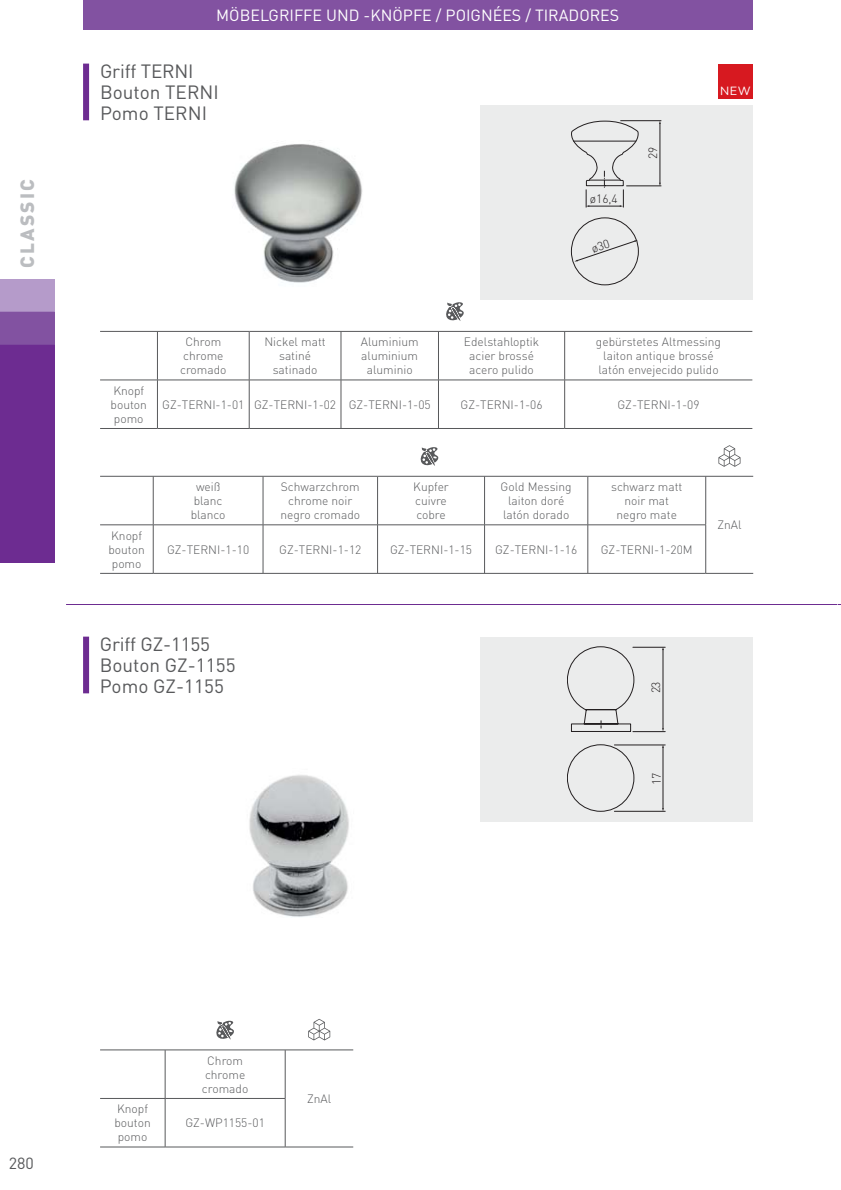
<style>
.page{position:relative;width:841px;height:1190px;background:#fff}
.page>*{position:absolute;margin:0;border:0;box-sizing:border-box;transform-origin:0 0}
.t1{font:19px/21px "DIN Pro";color:#58595b}
.t2{font:900 19px "DIN Pro";letter-spacing:.105em;color:#bbbdc0}
.t3{font:16px "DIN Pro";color:#fff}
.t4{font:16px "DIN Pro";color:#58595b}
.t5{font:12.8px "Merel";color:#fff}
.t6{font:300 12px/14px "DIN Pro";color:#58595b;text-align:center}
.t7{font:300 12px "DIN Pro";color:#231f20}
</style>
<div class="page">
<div style="left:83px;top:0;width:669px;height:30px;background:#8252a1"></div>
<div style="left:83px;top:64px;width:6px;height:56px;background:#6d2c91"></div>
<div style="left:83px;top:636px;width:6px;height:57px;background:#6d2c91"></div>
<hr style="left:66px;top:604px;width:771px;height:1px;background:#6d2c91">
<div style="left:0;top:344px;width:55px;height:218px;background:#6d2c91"></div>
<div style="left:0;top:312px;width:55px;height:32px;background:#8252a1"></div>
<div style="left:0;top:279px;width:55px;height:33px;background:#b59bca"></div>
<div style="left:480px;top:106px;width:272px;height:194px;background:#ebecec"></div>
<div style="left:480px;top:636px;width:272px;height:185px;background:#ebecec"></div>
<img style="left:234px;top:144px;width:129px;height:139px">
<div style="left:571px;top:217px;width:67px;height:68px;border:1px solid #231f20;border-radius:50%"></div>
<hr style="left:626px;top:185px;width:35px;height:1px;background:#231f20">
<hr style="left:620px;top:120px;width:41px;height:1px;background:#231f20">
<hr style="left:659px;top:123px;width:1px;height:60px;background:#231f20">
<svg style="left:571px;top:120px;width:67px;height:87px"></svg>
<img style="left:249px;top:775px;width:100px;height:142px">
<hr style="left:662px;top:747px;width:1px;height:61px;background:#231f20">
<hr style="left:662px;top:649px;width:1px;height:79px;background:#231f20">
<svg style="left:567px;top:646px;width:67px;height:165px"></svg>
<hr style="left:633px;top:731px;width:32px;height:1px;background:#231f20">
<hr style="left:614px;top:744px;width:51px;height:1px;background:#231f20">
<hr style="left:614px;top:810px;width:51px;height:1px;background:#231f20">
<hr style="left:633px;top:646px;width:32px;height:1px;background:#231f20">
<div style="left:718px;top:65px;width:34px;height:34px;background:#d71920"></div>
<hr style="left:249px;top:331px;width:1px;height:48px;background:#58595b">
<hr style="left:340px;top:331px;width:1px;height:48px;background:#58595b">
<hr style="left:438px;top:331px;width:1px;height:48px;background:#58595b">
<hr style="left:564px;top:331px;width:1px;height:48px;background:#58595b">
<hr style="left:249px;top:380px;width:1px;height:48px;background:#58595b">
<hr style="left:340px;top:380px;width:1px;height:48px;background:#58595b">
<hr style="left:438px;top:380px;width:1px;height:48px;background:#58595b">
<hr style="left:564px;top:380px;width:1px;height:48px;background:#58595b">
<hr style="left:100px;top:379px;width:57px;height:1px;background:#58595b">
<hr style="left:157px;top:428px;width:92px;height:1px;background:#58595b">
<hr style="left:249px;top:428px;width:315px;height:1px;background:#58595b">
<hr style="left:157px;top:380px;width:1px;height:48px;background:#58595b">
<hr style="left:100px;top:428px;width:57px;height:1px;background:#58595b">
<hr style="left:157px;top:331px;width:1px;height:48px;background:#58595b">
<hr style="left:157px;top:379px;width:92px;height:1px;background:#58595b">
<hr style="left:249px;top:379px;width:315px;height:1px;background:#58595b">
<hr style="left:564px;top:428px;width:188px;height:1px;background:#58595b">
<hr style="left:100px;top:331px;width:149px;height:1px;background:#58595b">
<hr style="left:249px;top:331px;width:503px;height:1px;background:#58595b">
<hr style="left:564px;top:379px;width:188px;height:1px;background:#58595b">
<svg style="left:446px;top:302px;width:18px;height:19px"></svg>
<hr style="left:100px;top:1097px;width:65px;height:1px;background:#58595b">
<hr style="left:165px;top:1146px;width:120px;height:1px;background:#58595b">
<hr style="left:165px;top:1098px;width:1px;height:48px;background:#58595b">
<hr style="left:100px;top:1146px;width:65px;height:1px;background:#58595b">
<hr style="left:285px;top:1098px;width:1px;height:48px;background:#58595b">
<hr style="left:285px;top:1146px;width:68px;height:1px;background:#58595b">
<hr style="left:165px;top:1049px;width:1px;height:48px;background:#58595b">
<hr style="left:285px;top:1049px;width:1px;height:48px;background:#58595b">
<hr style="left:165px;top:1097px;width:120px;height:1px;background:#58595b">
<hr style="left:100px;top:1049px;width:253px;height:1px;background:#58595b">
<svg style="left:216px;top:1020px;width:18px;height:19px"></svg>
<svg style="left:308px;top:1019px;width:22px;height:21px"></svg>
<hr style="left:153px;top:476px;width:1px;height:48px;background:#58595b">
<hr style="left:153px;top:525px;width:1px;height:48px;background:#58595b">
<hr style="left:263px;top:476px;width:1px;height:48px;background:#58595b">
<hr style="left:587px;top:476px;width:1px;height:48px;background:#58595b">
<hr style="left:705px;top:476px;width:1px;height:48px;background:#58595b">
<hr style="left:100px;top:524px;width:53px;height:1px;background:#58595b">
<hr style="left:263px;top:525px;width:1px;height:48px;background:#58595b">
<hr style="left:587px;top:525px;width:1px;height:48px;background:#58595b">
<hr style="left:705px;top:525px;width:1px;height:48px;background:#58595b">
<hr style="left:153px;top:573px;width:110px;height:1px;background:#58595b">
<hr style="left:263px;top:573px;width:442px;height:1px;background:#58595b">
<hr style="left:100px;top:573px;width:53px;height:1px;background:#58595b">
<hr style="left:377px;top:525px;width:1px;height:48px;background:#58595b">
<hr style="left:484px;top:525px;width:1px;height:48px;background:#58595b">
<hr style="left:705px;top:573px;width:48px;height:1px;background:#58595b">
<hr style="left:377px;top:476px;width:1px;height:48px;background:#58595b">
<hr style="left:484px;top:476px;width:1px;height:48px;background:#58595b">
<hr style="left:153px;top:524px;width:110px;height:1px;background:#58595b">
<hr style="left:263px;top:524px;width:443px;height:1px;background:#58595b">
<hr style="left:100px;top:476px;width:163px;height:1px;background:#58595b">
<hr style="left:263px;top:476px;width:114px;height:1px;background:#58595b">
<hr style="left:588px;top:476px;width:165px;height:1px;background:#58595b">
<hr style="left:377px;top:476px;width:211px;height:1px;background:#58595b">
<svg style="left:420px;top:447px;width:18px;height:19px"></svg>
<svg style="left:718px;top:445px;width:22px;height:21px"></svg>
<svg style="left:574px;top:239px;width:63px;height:22px"></svg>
<h1 class="t2" style="left:16px;top:268px;width:89px;rotate:-90deg">CLASSIC</h1>
<h2 class="t3" style="left:216px;top:9px;width:404px">MÖBELGRIFFE UND -KNÖPFE / POIGNÉES / TIRADORES</h2>
<h1 class="t1" style="left:100px;top:63px;width:120px">Griff TERNI<br>Bouton TERNI<br>Pomo TERNI</h1>
<p class="t7" style="left:590px;top:195px;width:29px">ø16,4</p>
<p class="t7" style="left:649px;top:159px;width:14px;rotate:-90deg">29</p>
<p class="t5" style="left:720px;top:83px;width:32px">NEW</p>
<p class="t6" style="left:111px;top:385px;width:38px;text-align:left">Knopf bouton pomo</p>
<p class="t6" style="left:180px;top:336px;width:48px">Chrom chrome cromado</p>
<p class="t6" style="left:264px;top:336px;width:63px">Nickel matt satiné satinado</p>
<p class="t6" style="left:361px;top:336px;width:59px">Aluminium aluminium aluminio</p>
<p class="t6" style="left:464px;top:336px;width:77px">Edelstahloptik acier brossé acero pulido</p>
<p class="t6" style="left:596px;top:336px;width:127px">gebürstetes Altmessing laiton antique brossé latón envejecido pulido</p>
<p class="t6" style="left:162px;top:399px;width:270px">GZ-TERNI-1-01 GZ-TERNI-1-02 GZ-TERNI-1-05</p>
<p class="t6" style="left:460px;top:399px;width:84px">GZ-TERNI-1-06</p>
<p class="t6" style="left:617px;top:399px;width:84px">GZ-TERNI-1-09</p>
<p class="t6" style="left:108px;top:530px;width:38px;text-align:left">Knopf bouton pomo</p>
<p class="t6" style="left:191px;top:481px;width:36px">weiß blanc blanco</p>
<p class="t6" style="left:280px;top:481px;width:81px">Schwarzchrom chrome noir negro cromado</p>
<p class="t6" style="left:413px;top:481px;width:37px;text-align:left">Kupfer cuivre cobre</p>
<p class="t6" style="left:500px;top:481px;width:73px">Gold Messing laiton doré latón dorado</p>
<p class="t6" style="left:611px;top:481px;width:73px">schwarz matt noir mat negro mate</p>
<p class="t6" style="left:167px;top:544px;width:84px">GZ-TERNI-1-10</p>
<p class="t6" style="left:279px;top:544px;width:84px">GZ-TERNI-1-12</p>
<p class="t6" style="left:390px;top:544px;width:84px">GZ-TERNI-1-15</p>
<p class="t6" style="left:495px;top:544px;width:84px">GZ-TERNI-1-16</p>
<p class="t6" style="left:601px;top:544px;width:93px">GZ-TERNI-1-20M</p>
<p class="t6" style="left:717px;top:519px;width:26px">ZnAl</p>
<h1 class="t1" style="left:100px;top:636px;width:137px">Griff GZ-1155<br>Bouton GZ-1155<br>Pomo GZ-1155</h1>
<p class="t7" style="left:651px;top:693px;width:13px;rotate:-90deg">23</p>
<p class="t7" style="left:652px;top:784px;width:13px;rotate:-90deg">17</p>
<h2 class="t4" style="left:9px;top:1156px;width:27px">280</h2>
<p class="t6" style="left:114px;top:1103px;width:38px;text-align:left">Knopf bouton pomo</p>
<p class="t6" style="left:202px;top:1054px;width:48px">Chrom chrome cromado</p>
<p class="t6" style="left:185px;top:1117px;width:81px">GZ-WP1155-01</p>
<p class="t6" style="left:307px;top:1093px;width:26px">ZnAl</p>
</div>
